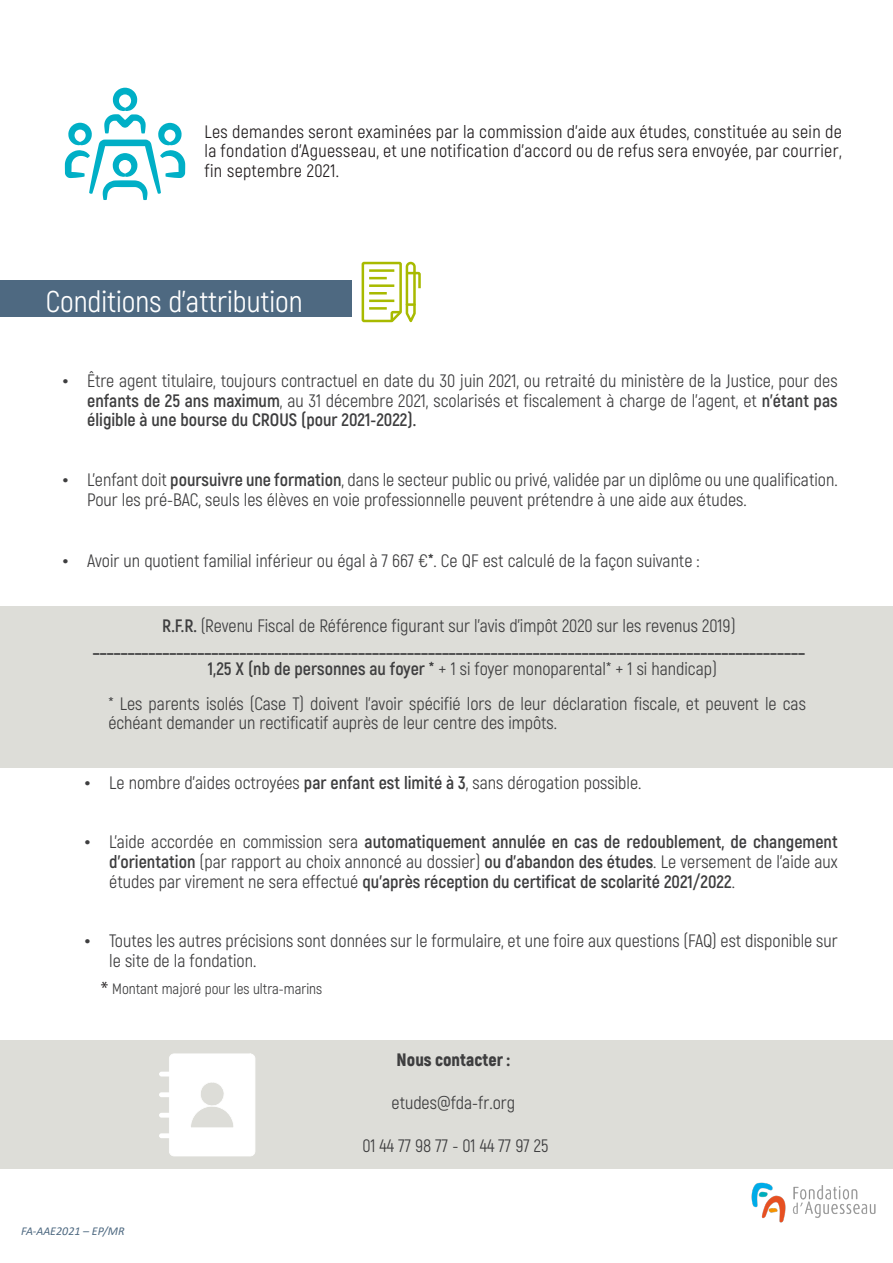
<style>
.page{position:relative;width:893px;height:1263px;background:#fff}
.page>*{position:absolute;margin:0;border:0;box-sizing:border-box;transform-origin:0 0}
.t1{font:30px "Akrobat";color:#fff}
.t2{font:18px/19.8px "Akrobat";color:#3e3e3f}
.t3{font:700 18px/19.8px "Akrobat";color:#3e3e3f;text-align:center}
.t4{font:18px/19.8px "Akrobat";letter-spacing:.02em;color:#231f20;text-align:justify}
.t5{font:900 18px "Akrobat";color:#3e3e3f}
.t6{font:15px "Akrobat";color:#3e3e3f}
.t7{font:italic 12px "Calibri";color:#4e6981}
.s1{font-family:"Courier New"}
.s2{font-weight:700}
.s3{font-weight:400}
.s4{font-family:"Courier New";font-weight:400}
.s5{font-family:"Myriad Pro";font-size:18px;color:#231f20}
</style>
<div class="page">
<div style="left:0;top:606px;width:893px;height:162px;background:#ddddd8"></div>
<div style="left:0;top:280px;width:352px;height:37px;background:#4e6981"></div>
<div style="left:0;top:1040px;width:893px;height:129px;background:#ddddd8"></div>
<img style="left:751px;top:1182px;width:125px;height:41px">
<svg style="left:169px;top:1053px;width:86px;height:103px;background:#fafaf9"></svg>
<hr style="left:159px;top:1072px;width:19px;height:4px;background:#fff;border-radius:2px">
<div style="left:159px;top:1092px;width:19px;height:5px;background:#fff;border-radius:2px"></div>
<hr style="left:159px;top:1113px;width:19px;height:4px;background:#fff;border-radius:2px">
<div style="left:159px;top:1133px;width:19px;height:5px;background:#fff;border-radius:2px"></div>
<svg style="left:361px;top:261px;width:60px;height:62px"></svg>
<svg style="left:65px;top:88px;width:120px;height:112px"></svg>
<p class="t4" style="left:205px;top:121px;width:639px">Les demandes seront examinées par la commission d’aide aux études, constituée au sein de la fondation d’Aguesseau, et une notification d’accord ou de refus sera envoyée, par courrier, fin septembre 2021.</p>
<p class="t1" style="left:46px;top:284px;width:259px">Conditions d’attribution</p>
<p class="t2" style="left:87px;top:371px;width:752px;text-align:justify;text-indent:-27px"><span class="s1">•</span> Être agent titulaire, toujours contractuel en date du 30 juin 2021, ou retraité du ministère de la Justice, pour des <span class="s2">enfants de 25 ans maximum</span>, au 31 décembre 2021, scolarisés et fiscalement à charge de l’agent, et <span class="s2">n’étant pas éligible à une bourse du CROUS (pour 2021-2022).</span></p>
<p class="t2" style="left:87px;top:470px;width:752px;text-indent:-27px"><span class="s1">•</span> L’enfant doit <span class="s2">poursuivre une formation</span>, dans le secteur public ou privé, validée par un diplôme ou une qualification.<br>Pour les pré-BAC, seuls les élèves en voie professionnelle peuvent prétendre à une aide aux études.</p>
<p class="t2" style="left:60px;top:551px;width:641px"><span class="s1">•</span> Avoir un quotient familial inférieur ou égal à 7 667 €<span class="s2">*</span>. Ce QF est calculé de la façon suivante :</p>
<p class="t3" style="left:93px;top:614px;width:714px;line-height:21.6px">R.F.R. <span class="s3">(Revenu Fiscal de Référence figurant sur l’avis d’impôt 2020 sur les revenus 2019) </span>______________________________________________________________________________________________________</p>
<p class="t2" style="left:208px;top:659px;width:510px"><span class="s2">1,25 X (nb de personnes au foyer *</span> + 1 si foyer monoparental* + 1 si handicap)</p>
<p class="t2" style="left:108px;top:693px;width:699px">* Les parents isolés (Case T) doivent l’avoir spécifié lors de leur déclaration fiscale, et peuvent le cas échéant demander un rectificatif auprès de leur centre des impôts.</p>
<p class="t2" style="left:82px;top:773px;width:561px"><span class="s1">•</span> Le nombre d’aides octroyées <span class="s2">par enfant est limité à 3</span>, sans dérogation possible.</p>
<p class="t3" style="left:109px;top:832px;width:730px;text-align:justify;text-indent:-27px"><span class="s4">•</span> <span class="s3">L’aide accordée en commission sera</span> automatiquement annulée en cas de redoublement, de changement d’orientation <span class="s3">(par rapport au choix annoncé au dossier)</span> ou d’abandon des études<span class="s3">. Le versement de l’aide aux études par virement ne sera effectué</span> qu’après réception du certificat de scolarité 2021/2022<span class="s3">.</span></p>
<p class="t2" style="left:109px;top:931px;width:730px;text-indent:-27px"><span class="s1">•</span> Toutes les autres précisions sont données sur le formulaire, et une foire aux questions (FAQ) est disponible sur le site de la fondation.</p>
<p class="t6" style="left:101px;top:980px;width:223px"><span class="s5">*</span> Montant majoré pour les ultra-marins</p>
<p class="t7" style="left:21px;top:1223px;width:105px">FA-AAE2021 – EP/MR</p>
<p class="t5" style="left:397px;top:1048px;width:115px">Nous contacter :</p>
<p class="t2" style="left:392px;top:1093px;width:125px">etudes@fda-fr.org</p>
<p class="t2" style="left:362px;top:1136px;width:187px">01 44 77 98 77 - 01 44 77 97 25</p>
</div>
